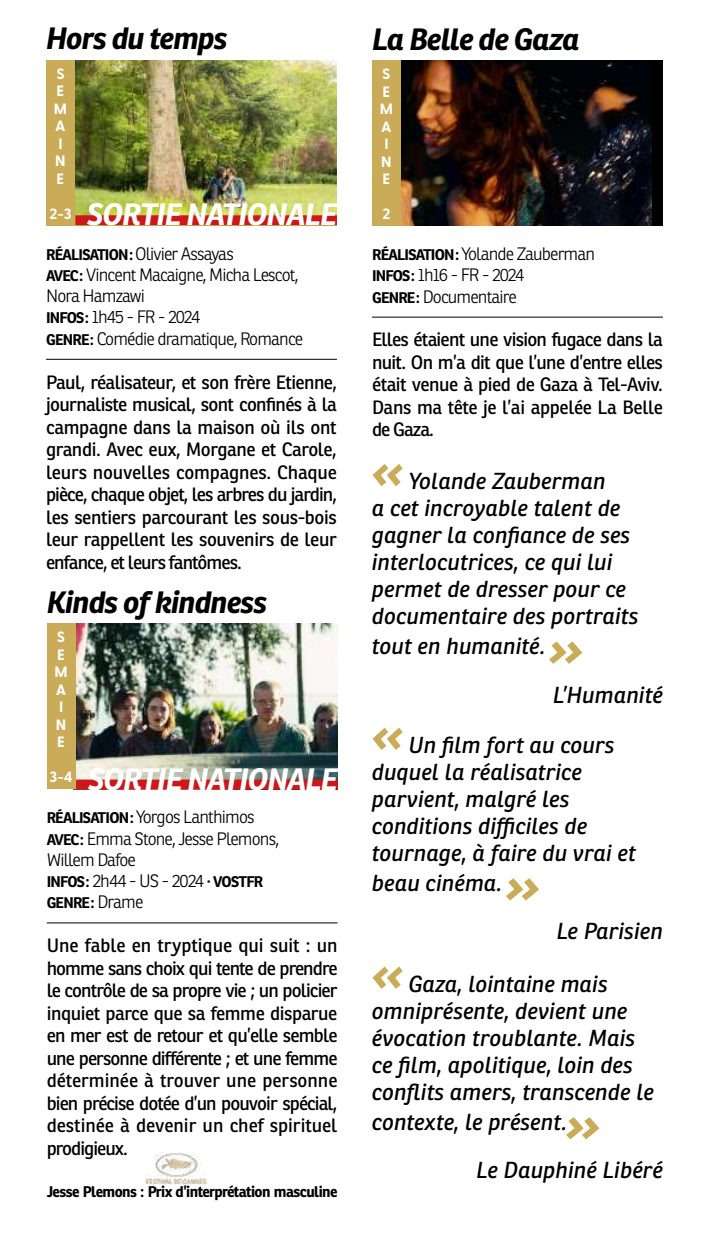
<style>
.page{position:relative;width:709px;height:1241px;background:#fff}
.page>*{position:absolute;margin:0;border:0;box-sizing:border-box;transform-origin:0 0}
.t1{font:italic 700 50px "Ronnia";color:#c9ab58}
.t2{font:italic 700 50px "Ronnia";color:#c9ab58;scale:1.1 1}
.t3{font:italic 700 30px "Ronnia";letter-spacing:-.03em;color:#000}
.t4{font:italic 700 30px "Ronnia";letter-spacing:-.03em;color:#fff}
.t5{font:italic 22.5px/27px "Ronnia";color:#000}
.t6{font:18.75px/22.5px "Ronnia";letter-spacing:-.03em;color:#000;text-align:justify}
.t7{font:300 17.5px/21.2px "Ronnia";letter-spacing:-.05em;color:#000}
.t8{font:700 15px/21.2px "Ronnia";letter-spacing:-.04em;color:#000}
.t9{font:700 15px/17.5px "Greycliff CF";color:#fff}
.s1{font-weight:700;font-size:15px}
.s2{font-weight:300;font-size:17.5px}
</style>
<div class="page">
<div style="left:385px;top:61px;width:277px;height:165px;background:#000"></div>
<img style="left:401px;top:61px;width:250px;height:165px">
<hr style="left:372px;top:316px;width:291px;height:1px;background:#000">
<div style="left:372px;top:60px;width:29px;height:166px;background:#caab58"></div>
<img style="left:76px;top:623px;width:261px;height:156px">
<hr style="left:47px;top:922px;width:290px;height:1px;background:#000">
<div style="left:47px;top:623px;width:29px;height:166px;background:#caab58"></div>
<div style="left:76px;top:779px;width:262px;height:10px;background:#cd1719"></div>
<img style="left:75px;top:60px;width:262px;height:155px">
<hr style="left:46px;top:359px;width:291px;height:1px;background:#000">
<div style="left:46px;top:60px;width:29px;height:165px;background:#caab58"></div>
<div style="left:75px;top:215px;width:262px;height:10px;background:#cd1719"></div>
<img style="left:145px;top:1152px;width:62px;height:32px">
<h2 class="t3" style="left:46px;top:19px;width:183px">Hors du temps</h2>
<p class="t9" style="left:54px;top:64px;width:15px;text-align:center">S<br>E<br>M<br>A<br>I<br>N<br>E</p>
<h2 class="t4" style="left:49px;top:195px;width:289px"><sup>2-3</sup> SORTIE NATIONALE</h2>
<p class="t7" style="left:46px;top:243px;width:259px"><span class="s1">RÉALISATION:</span> Olivier Assayas<br><span class="s1">AVEC:</span> Vincent Macaigne, Micha Lescot,<br>Nora Hamzawi<br><span class="s1">INFOS:</span> 1h45 - FR - 2024<br><span class="s1">GENRE:</span> Comédie dramatique, Romance</p>
<p class="t6" style="left:46px;top:370px;width:292px">Paul, réalisateur, et son frère Etienne, journaliste musical, sont confinés à la campagne dans la maison où ils ont grandi. Avec eux, Morgane et Carole, leurs nouvelles compagnes. Chaque pièce, chaque objet, les arbres du jardin, les sentiers parcourant les sous-bois leur rappellent les souvenirs de leur enfance, et leurs fantômes.</p>
<h2 class="t3" style="left:47px;top:583px;width:222px">Kinds of kindness</h2>
<p class="t9" style="left:55px;top:627px;width:15px">S<br>E<br>M<br>A<br>I<br>N<br>E</p>
<h2 class="t4" style="left:50px;top:759px;width:290px"><sup>3-4</sup> SORTIE NATIONALE</h2>
<p class="t7" style="left:47px;top:806px;width:234px"><span class="s1">RÉALISATION:</span> Yorgos Lanthimos<br><span class="s1">AVEC:</span> Emma Stone, Jesse Plemons,<br>Willem Dafoe</p>
<p class="t8" style="left:47px;top:870px;width:218px">INFOS: <span class="s2">2h44 - US - 2024</span> · VOSTFR<br>GENRE: <span class="s2">Drame</span></p>
<p class="t6" style="left:47px;top:933px;width:292px">Une fable en tryptique qui suit : un homme sans choix qui tente de prendre le contrôle de sa propre vie ; un policier inquiet parce que sa femme disparue en mer est de retour et qu’elle semble une personne différente ; et une femme déterminée à trouver une personne bien précise dotée d’un pouvoir spécial, destinée à devenir un chef spirituel prodigieux.</p>
<p class="t8" style="left:47px;top:1180px;width:292px">Jesse Plemons : Prix d’interprétation masculine</p>
<h2 class="t3" style="left:372px;top:20px;width:209px">La Belle de Gaza</h2>
<p class="t9" style="left:380px;top:64px;width:15px">S<br>E<br>M<br>A<br>I<br>N<br>E</p>
<p class="t9" style="left:382px;top:204px;width:9px">2</p>
<p class="t7" style="left:372px;top:243px;width:225px"><span class="s1">RÉALISATION:</span> Yolande Zauberman<br><span class="s1">INFOS:</span> 1h16 - FR - 2024<br><span class="s1">GENRE:</span> Documentaire</p>
<p class="t6" style="left:372px;top:328px;width:292px">Elles étaient une vision fugace dans la nuit. On m’a dit que l’une d’entre elles était venue à pied de Gaza à Tel-Aviv.<br>Dans ma tête je l’ai appelée La Belle de Gaza.</p>
<h1 class="t1" style="left:371px;top:439px;width:33px">«</h1>
<p class="t5" style="left:371px;top:467px;width:268px;text-indent:37px">Yolande Zauberman<br>a cet incroyable talent de gagner la confiance de ses interlocutrices, ce qui lui permet de dresser pour ce documentaire des portraits</p>
<p class="t5" style="left:371px;top:632px;width:175px">tout en humanité.</p>
<h1 class="t2" style="left:549px;top:617px;width:32px">»</h1>
<p class="t5" style="left:552px;top:681px;width:112px">L’Humanité</p>
<h1 class="t1" style="left:371px;top:703px;width:33px">«</h1>
<p class="t5" style="left:371px;top:731px;width:265px;text-indent:37px">Un film fort au cours duquel la réalisatrice parvient, malgré les conditions difficiles de tournage, à faire du vrai et</p>
<p class="t5" style="left:371px;top:869px;width:132px">beau cinéma.</p>
<h1 class="t2" style="left:506px;top:853px;width:32px">»</h1>
<p class="t5" style="left:556px;top:916px;width:108px">Le Parisien</p>
<h1 class="t1" style="left:371px;top:941px;width:33px">«</h1>
<p class="t5" style="left:371px;top:970px;width:284px;text-indent:37px">Gaza, lointaine mais omniprésente, devient une évocation troublante. Mais ce film, apolitique, loin des conflits amers, transcende le</p>
<p class="t5" style="left:371px;top:1107px;width:197px">contexte, le présent.</p>
<h1 class="t2" style="left:566px;top:1092px;width:32px">»</h1>
<p class="t5" style="left:476px;top:1155px;width:188px">Le Dauphiné Libéré</p>
</div>
